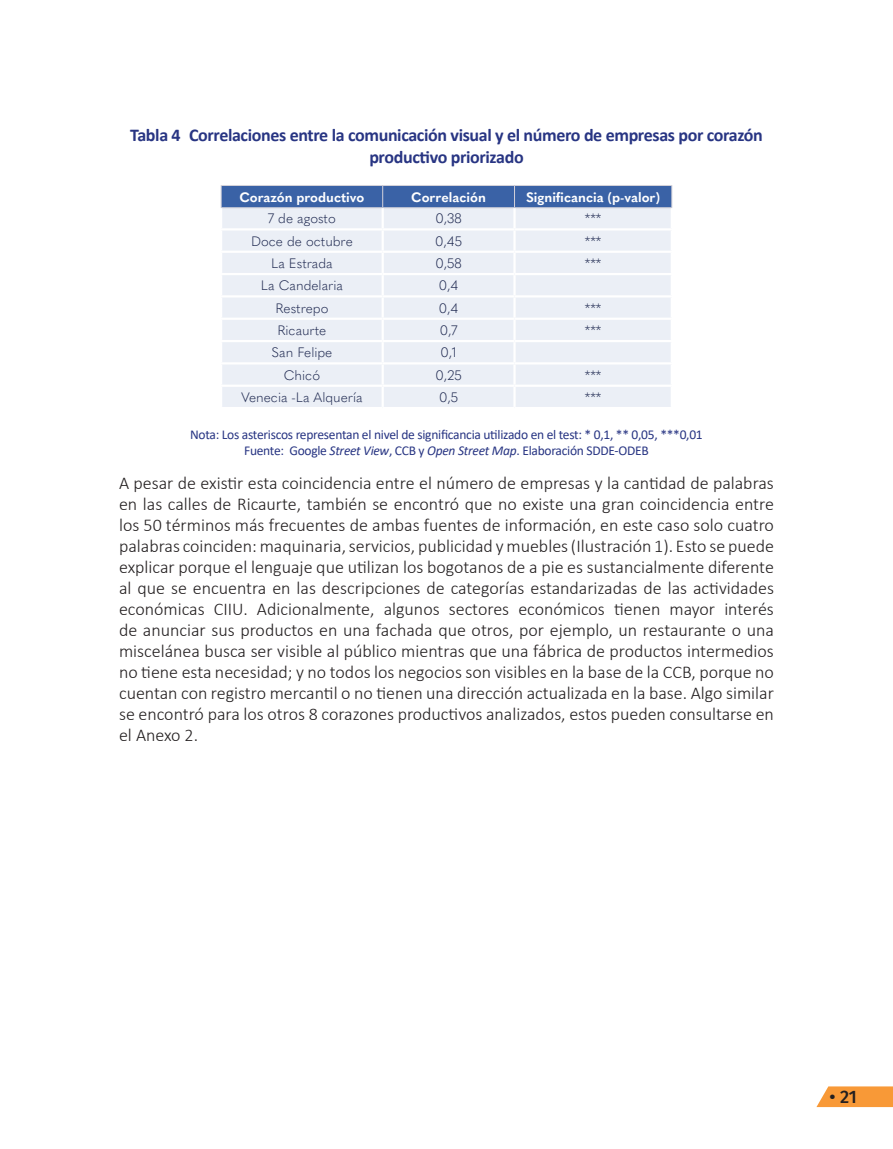
<style>
.page{position:relative;width:893px;height:1149px;background:#fff}
.page>*{position:absolute;margin:0;border:0;box-sizing:border-box;transform-origin:0 0}
.Cuerpo_de_texto{font:300 18px/21px "Calibri";color:#231f20;text-align:justify}
.Tìtulo_Tablas{font:700 18px/21.6px "Calibri";letter-spacing:-.02em;color:#283583;text-align:center}
.t1{font:500 18px "Fira Sans";color:#231f20}
.Creditos_Fuentes{font:13.5px "Calibri";letter-spacing:-.02em;color:#283583}
.Cuerpo_tablas{font:300 13.5px "Quasimoda";color:#202a51}
.Titulo_variables{font:700 13.5px "Quasimoda";color:#fff}
.s1{font-style:italic}
</style>
<div class="page">
<svg style="left:817px;top:1086px;width:76px;height:20px;background:#f8a24a"></svg>
<div style="left:222px;top:208px;width:449px;height:199px;background:#ebeff6"></div>
<div style="left:221px;top:185px;width:451px;height:22px;background:#3a62a6"></div>
<hr style="left:221px;top:207px;width:162px;height:1px;background:#d4d2da">
<hr style="left:383px;top:207px;width:131px;height:1px;background:#d4d2da">
<hr style="left:514px;top:207px;width:158px;height:1px;background:#d4d2da">
<hr style="left:382px;top:208px;width:2px;height:20px;background:#fff">
<hr style="left:513px;top:208px;width:3px;height:20px;background:#fff">
<hr style="left:220px;top:228px;width:163px;height:2px;background:#fff">
<hr style="left:383px;top:228px;width:131px;height:2px;background:#fff">
<hr style="left:382px;top:230px;width:2px;height:20px;background:#fff">
<hr style="left:514px;top:228px;width:159px;height:2px;background:#fff">
<hr style="left:513px;top:230px;width:3px;height:20px;background:#fff">
<hr style="left:220px;top:250px;width:163px;height:3px;background:#fff">
<hr style="left:383px;top:250px;width:131px;height:3px;background:#fff">
<hr style="left:382px;top:253px;width:2px;height:20px;background:#fff">
<hr style="left:514px;top:250px;width:159px;height:3px;background:#fff">
<hr style="left:513px;top:253px;width:3px;height:20px;background:#fff">
<hr style="left:220px;top:273px;width:163px;height:2px;background:#fff">
<hr style="left:383px;top:273px;width:131px;height:2px;background:#fff">
<hr style="left:382px;top:275px;width:2px;height:20px;background:#fff">
<hr style="left:514px;top:273px;width:159px;height:2px;background:#fff">
<hr style="left:513px;top:275px;width:3px;height:20px;background:#fff">
<hr style="left:220px;top:295px;width:163px;height:2px;background:#fff">
<hr style="left:383px;top:295px;width:131px;height:2px;background:#fff">
<hr style="left:382px;top:297px;width:2px;height:20px;background:#fff">
<hr style="left:514px;top:295px;width:159px;height:2px;background:#fff">
<hr style="left:513px;top:297px;width:3px;height:20px;background:#fff">
<hr style="left:220px;top:317px;width:163px;height:3px;background:#fff">
<hr style="left:383px;top:317px;width:131px;height:3px;background:#fff">
<hr style="left:382px;top:320px;width:2px;height:20px;background:#fff">
<hr style="left:514px;top:317px;width:159px;height:3px;background:#fff">
<hr style="left:513px;top:320px;width:3px;height:20px;background:#fff">
<hr style="left:220px;top:340px;width:163px;height:2px;background:#fff">
<hr style="left:383px;top:340px;width:131px;height:2px;background:#fff">
<hr style="left:382px;top:342px;width:2px;height:20px;background:#fff">
<hr style="left:514px;top:340px;width:159px;height:2px;background:#fff">
<hr style="left:513px;top:342px;width:3px;height:20px;background:#fff">
<hr style="left:220px;top:362px;width:163px;height:2px;background:#fff">
<hr style="left:383px;top:362px;width:131px;height:2px;background:#fff">
<hr style="left:382px;top:364px;width:2px;height:20px;background:#fff">
<hr style="left:514px;top:362px;width:159px;height:2px;background:#fff">
<hr style="left:513px;top:364px;width:3px;height:20px;background:#fff">
<hr style="left:220px;top:384px;width:163px;height:3px;background:#fff">
<hr style="left:383px;top:384px;width:131px;height:3px;background:#fff">
<hr style="left:382px;top:387px;width:2px;height:20px;background:#fff">
<hr style="left:514px;top:384px;width:159px;height:3px;background:#fff">
<hr style="left:513px;top:387px;width:3px;height:20px;background:#fff">
<p class="Tìtulo_Tablas" style="left:130px;top:124px;width:634px">Tabla 4 Correlaciones entre la comunicación visual y el número de empresas por corazón productivo priorizado</p>
<p class="Titulo_variables" style="left:239px;top:186px;width:127px">Corazón productivo</p>
<p class="Titulo_variables" style="left:411px;top:186px;width:76px">Correlación</p>
<p class="Titulo_variables" style="left:526px;top:186px;width:136px">Significancia (p-valor)</p>
<p class="Cuerpo_tablas" style="left:268px;top:208px;width:69px">7 de agosto</p>
<p class="Cuerpo_tablas" style="left:435px;top:208px;width:28px">0,38</p>
<p class="Cuerpo_tablas" style="left:585px;top:208px;width:18px">***</p>
<p class="Cuerpo_tablas" style="left:251px;top:231px;width:103px">Doce de octubre</p>
<p class="Cuerpo_tablas" style="left:435px;top:231px;width:29px">0,45</p>
<p class="Cuerpo_tablas" style="left:585px;top:231px;width:18px">***</p>
<p class="Cuerpo_tablas" style="left:271px;top:253px;width:63px">La Estrada</p>
<p class="Cuerpo_tablas" style="left:435px;top:253px;width:28px">0,58</p>
<p class="Cuerpo_tablas" style="left:585px;top:253px;width:18px">***</p>
<p class="Cuerpo_tablas" style="left:261px;top:275px;width:83px">La Candelaria</p>
<p class="Cuerpo_tablas" style="left:439px;top:275px;width:21px">0,4</p>
<p class="Cuerpo_tablas" style="left:275px;top:297px;width:55px">Restrepo</p>
<p class="Cuerpo_tablas" style="left:439px;top:297px;width:21px">0,4</p>
<p class="Cuerpo_tablas" style="left:585px;top:297px;width:18px">***</p>
<p class="Cuerpo_tablas" style="left:277px;top:320px;width:50px">Ricaurte</p>
<p class="Cuerpo_tablas" style="left:440px;top:320px;width:19px">0,7</p>
<p class="Cuerpo_tablas" style="left:585px;top:320px;width:18px">***</p>
<p class="Cuerpo_tablas" style="left:271px;top:342px;width:62px">San Felipe</p>
<p class="Cuerpo_tablas" style="left:440px;top:342px;width:18px">0,1</p>
<p class="Cuerpo_tablas" style="left:284px;top:364px;width:38px">Chicó</p>
<p class="Cuerpo_tablas" style="left:436px;top:364px;width:28px">0,25</p>
<p class="Cuerpo_tablas" style="left:585px;top:364px;width:18px">***</p>
<p class="Cuerpo_tablas" style="left:241px;top:387px;width:123px">Venecia -La Alquería</p>
<p class="Cuerpo_tablas" style="left:439px;top:387px;width:21px">0,5</p>
<p class="Cuerpo_tablas" style="left:585px;top:387px;width:18px">***</p>
<p class="Creditos_Fuentes" style="left:190px;top:425px;width:514px">Nota: Los asteriscos representan el nivel de significancia utilizado en el test: * 0,1, ** 0,05, ***0,01</p>
<p class="Creditos_Fuentes" style="left:244px;top:441px;width:406px">Fuente: Google <span class="s1">Street View</span>, CCB y <span class="s1">Open Street Map</span>. Elaboración SDDE-ODEB</p>
<p class="Cuerpo_de_texto" style="left:119px;top:472px;width:656px">A pesar de existir esta coincidencia entre el número de empresas y la cantidad de palabras en las calles de Ricaurte, también se encontró que no existe una gran coincidencia entre los 50 términos más frecuentes de ambas fuentes de información, en este caso solo cuatro palabras coinciden: maquinaria, servicios, publicidad y muebles (Ilustración 1). Esto se puede explicar porque el lenguaje que utilizan los bogotanos de a pie es sustancialmente diferente al que se encuentra en las descripciones de categorías estandarizadas de las actividades económicas CIIU. Adicionalmente, algunos sectores económicos tienen mayor interés de anunciar sus productos en una fachada que otros, por ejemplo, un restaurante o una miscelánea busca ser visible al público mientras que una fábrica de productos intermedios no tiene esta necesidad; y no todos los negocios son visibles en la base de la CCB, porque no cuentan con registro mercantil o no tienen una dirección actualizada en la base. Algo similar se encontró para los otros 8 corazones productivos analizados, estos pueden consultarse en el Anexo 2.</p>
<p class="t1" style="left:830px;top:1081px;width:29px">• 21</p>
</div>
